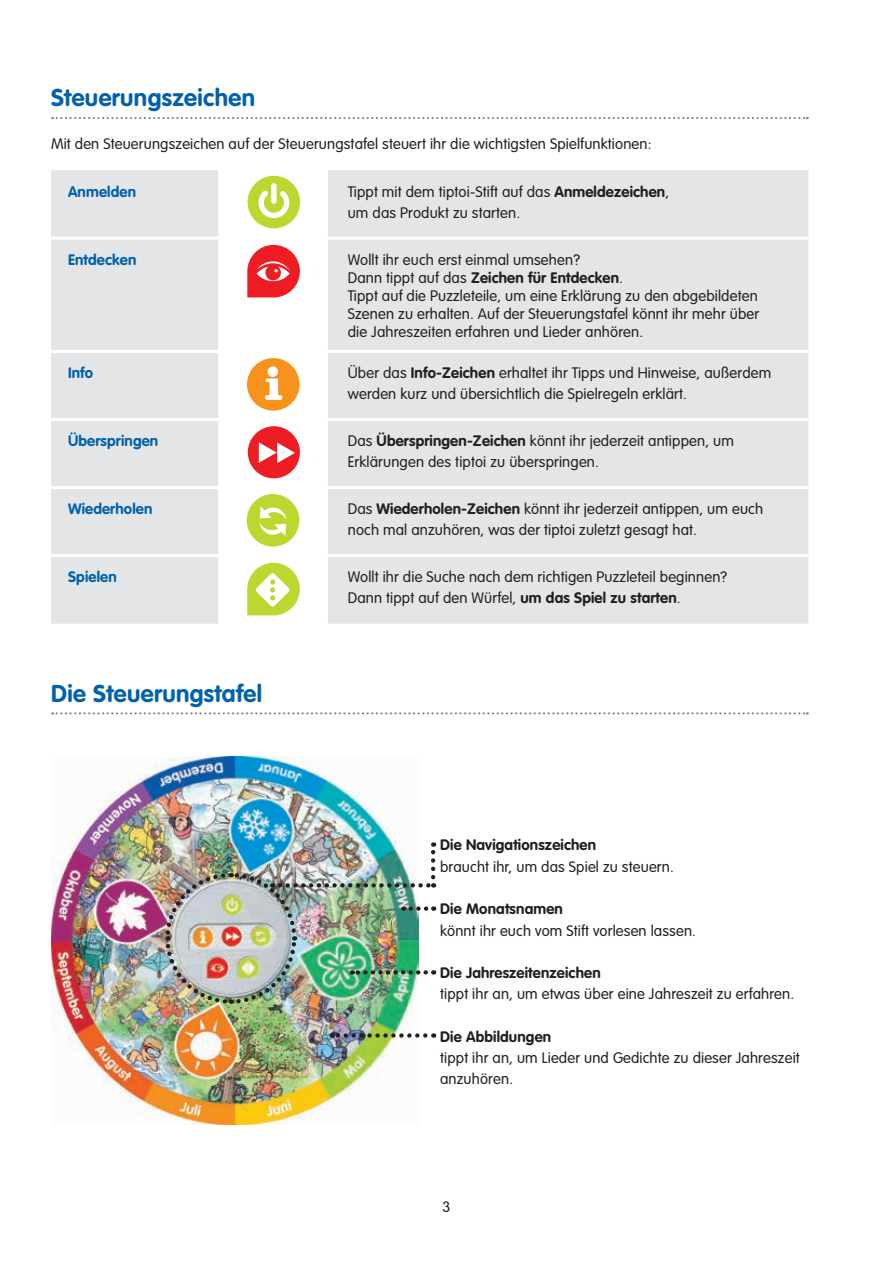
<style>
.page{position:relative;width:893px;height:1263px;background:#fff}
.page>*{position:absolute;margin:0;border:0;box-sizing:border-box;transform-origin:0 0}
.t1{font:700 24px "VAG Rounded Std";letter-spacing:.015em;color:#0161aa}
.t2{font:300 15px/21px "VAG Rounded Std";letter-spacing:.01em;color:#231f20}
.t3{font:700 15px "VAG Rounded Std";letter-spacing:.01em;color:#231f20}
.t4{font:700 15px "VAG Rounded Std";letter-spacing:.01em;color:#0161aa}
.s1{font-weight:700}
</style>
<div class="page">
<div style="left:51px;top:170px;width:757px;height:454px;background:#e4e5e7"></div>
<hr style="left:218px;top:170px;width:3px;height:67px;background:#fff">
<hr style="left:325px;top:170px;width:3px;height:67px;background:#fff">
<hr style="left:218px;top:240px;width:3px;height:110px;background:#fff">
<hr style="left:325px;top:240px;width:3px;height:110px;background:#fff">
<hr style="left:218px;top:353px;width:3px;height:65px;background:#fff">
<hr style="left:325px;top:353px;width:3px;height:65px;background:#fff">
<hr style="left:218px;top:421px;width:3px;height:65px;background:#fff">
<hr style="left:325px;top:421px;width:3px;height:65px;background:#fff">
<hr style="left:218px;top:489px;width:3px;height:65px;background:#fff">
<hr style="left:325px;top:489px;width:3px;height:65px;background:#fff">
<hr style="left:218px;top:557px;width:3px;height:67px;background:#fff">
<hr style="left:325px;top:557px;width:3px;height:67px;background:#fff">
<hr style="left:51px;top:237px;width:169px;height:3px;background:#fff">
<hr style="left:220px;top:237px;width:106px;height:3px;background:#fff">
<hr style="left:326px;top:237px;width:482px;height:3px;background:#fff">
<hr style="left:51px;top:350px;width:169px;height:3px;background:#fff">
<hr style="left:220px;top:350px;width:106px;height:3px;background:#fff">
<hr style="left:326px;top:350px;width:482px;height:3px;background:#fff">
<hr style="left:51px;top:418px;width:169px;height:3px;background:#fff">
<hr style="left:220px;top:418px;width:106px;height:3px;background:#fff">
<hr style="left:326px;top:418px;width:482px;height:3px;background:#fff">
<hr style="left:51px;top:486px;width:169px;height:3px;background:#fff">
<hr style="left:220px;top:486px;width:106px;height:3px;background:#fff">
<hr style="left:326px;top:486px;width:482px;height:3px;background:#fff">
<hr style="left:51px;top:554px;width:169px;height:3px;background:#fff">
<hr style="left:220px;top:554px;width:106px;height:3px;background:#fff">
<hr style="left:326px;top:554px;width:482px;height:3px;background:#fff">
<svg style="left:240px;top:170px;width:65px;height:138px"></svg>
<svg style="left:240px;top:348px;width:66px;height:273px"></svg>
<svg style="left:52px;top:117px;width:756px;height:2px"></svg>
<img style="left:51px;top:757px;width:362px;height:368px">
<svg style="left:52px;top:712px;width:756px;height:2px"></svg>
<img style="left:163px;top:842px;width:272px;height:164px">
<svg style="left:332px;top:1033px;width:93px;height:5px"></svg>
<h1 class="t1" style="left:51px;top:84px;width:205px">Steuerungszeichen</h1>
<p class="t2" style="left:51px;top:134px;width:602px">Mit den Steuerungszeichen auf der Steuerungstafel steuert ihr die wichtigsten Spielfunktionen:</p>
<p class="t4" style="left:68px;top:182px;width:70px">Anmelden</p>
<p class="t2" style="left:348px;top:181px;width:323px">Tippt mit dem tiptoi-Stift auf das <span class="s1">Anmeldezeichen</span>, um das Produkt zu starten.</p>
<p class="t4" style="left:68px;top:250px;width:70px">Entdecken</p>
<p class="t2" style="left:348px;top:251px;width:413px;line-height:18px">Wollt ihr euch erst einmal umsehen?<br>Dann tippt auf das <span class="s1">Zeichen für Entdecken</span>.<br>Tippt auf die Puzzleteile, um eine Erklärung zu den abgebildeten Szenen zu erhalten. Auf der Steuerungstafel könnt ihr mehr über die Jahreszeiten erfahren und Lieder anhören.</p>
<p class="t4" style="left:68px;top:364px;width:27px">Info</p>
<p class="t2" style="left:348px;top:363px;width:425px">Über das <span class="s1">Info-Zeichen</span> erhaltet ihr Tipps und Hinweise, außerdem werden kurz und übersichtlich die Spielregeln erklärt.</p>
<p class="t4" style="left:68px;top:432px;width:92px">Überspringen</p>
<p class="t2" style="left:348px;top:431px;width:388px">Das <span class="s1">Überspringen-Zeichen</span> könnt ihr jederzeit antippen, um<br>Erklärungen des tiptoi zu überspringen.</p>
<p class="t4" style="left:68px;top:500px;width:86px">Wiederholen</p>
<p class="t2" style="left:348px;top:499px;width:417px">Das <span class="s1">Wiederholen-Zeichen</span> könnt ihr jederzeit antippen, um euch noch mal anzuhören, was der tiptoi zuletzt gesagt hat.</p>
<p class="t4" style="left:68px;top:568px;width:50px">Spielen</p>
<p class="t2" style="left:348px;top:567px;width:381px">Wollt ihr die Suche nach dem richtigen Puzzleteil beginnen?<br>Dann tippt auf den Würfel, <span class="s1">um das Spiel zu starten</span>.</p>
<h1 class="t1" style="left:51px;top:679px;width:213px">Die Steuerungstafel</h1>
<p class="t3" style="left:440px;top:836px;width:158px">Die Navigationszeichen</p>
<p class="t2" style="left:440px;top:856px;width:235px">braucht ihr, um das Spiel zu steuern.</p>
<p class="t3" style="left:440px;top:900px;width:124px">Die Monatsnamen</p>
<p class="t2" style="left:440px;top:920px;width:257px">könnt ihr euch vom Stift vorlesen lassen.</p>
<p class="t3" style="left:440px;top:964px;width:162px">Die Jahreszeitenzeichen</p>
<p class="t2" style="left:440px;top:984px;width:356px">tippt ihr an, um etwas über eine Jahreszeit zu erfahren.</p>
<p class="t3" style="left:440px;top:1028px;width:113px">Die Abbildungen</p>
<p class="t2" style="left:440px;top:1048px;width:361px">tippt ihr an, um Lieder und Gedichte zu dieser Jahreszeit anzuhören.</p>
<p class="t2" style="left:442px;top:1197px;width:10px">3</p>
</div>
